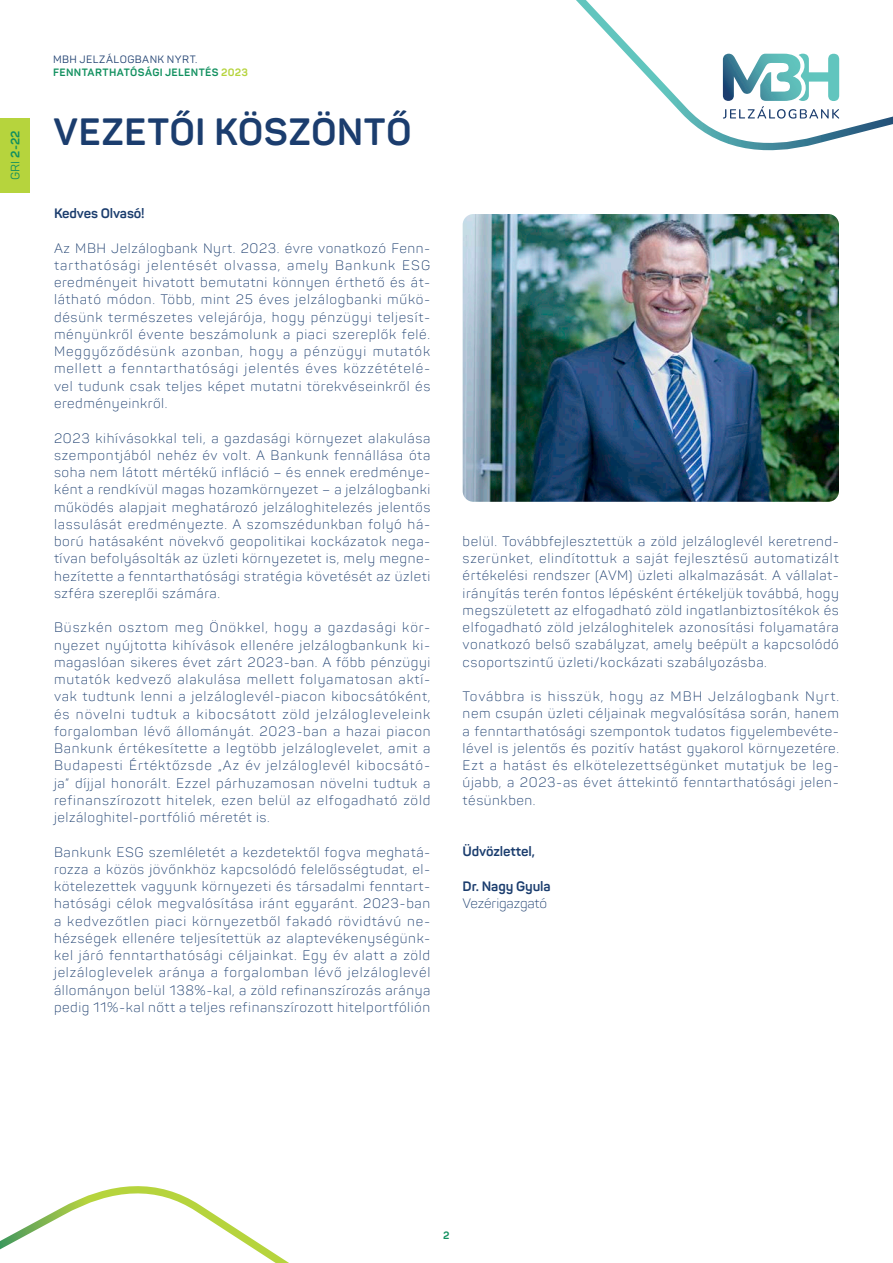
<style>
.page{position:relative;width:893px;height:1263px;background:#fff}
.page>*{position:absolute;margin:0;border:0;box-sizing:border-box;transform-origin:0 0}
.t1{font:700 37.5px "Panton";letter-spacing:.01em;color:#1b3d6e}
.t2{font:300 13.5px/17.2px "Panton";letter-spacing:.04em;color:#1b3d6e;text-align:justify}
.t3{font:700 13.5px "Panton";letter-spacing:-.01em;color:#1b3d6e}
.t4{font:300 13.5px "Panton";letter-spacing:-.01em;color:#1b3d6e}
.t5{font:700 12px "Panton";color:#11905f}
.t6{font:700 10.5px/13.5px "Panton";letter-spacing:.035em;color:#11905f}
.s1{font-weight:400}
.s2{font-weight:400;color:#1b3d6e}
.s3{color:#b6d43d}
</style>
<div class="page">
<div style="left:0;top:118px;width:30px;height:75px;background:#b6d43d"></div>
<svg style="left:0;top:1186px;width:289px;height:77px"></svg>
<svg style="left:576px;top:0;width:317px;height:151px"></svg>
<svg style="left:723px;top:54px;width:116px;height:65px"></svg>
<img style="left:463px;top:214px;width:376px;height:288px">
<p class="t5" style="left:8px;top:180px;width:52px;rotate:-90deg"><span class="s1">GRI</span> 2-22</p>
<p class="t6" style="left:53px;top:52px;width:196px"><span class="s2">MBH JELZÁLOGBANK NYRT.<br></span>FENNTARTHATÓSÁGI JELENTÉS <span class="s3">2023</span></p>
<p class="t1" style="left:53px;top:108px;width:360px">VEZETŐI KÖSZÖNTŐ</p>
<p class="t3" style="left:54px;top:205px;width:92px">Kedves Olvasó!</p>
<p class="t2" style="left:54px;top:239px;width:378px">Az MBH Jelzálogbank Nyrt. 2023. évre vonatkozó Fenn&shy;tarthatósági jelentését olvassa, amely Bankunk ESG eredményeit hivatott bemutatni könnyen érthető és át&shy;látható módon. Több, mint 25 éves jelzálogbanki műkö&shy;désünk természetes velejárója, hogy pénzügyi teljesít&shy;ményünkről évente beszámolunk a piaci szereplők felé.<br>Meggyőződésünk azonban, hogy a pénzügyi mutatók mellett a fenntarthatósági jelentés éves közzétételé&shy;vel tudunk csak teljes képet mutatni törekvéseinkről és eredményeinkről.</p>
<p class="t2" style="left:54px;top:429px;width:378px">2023 kihívásokkal teli, a gazdasági környezet alakulása szempontjából nehéz év volt. A Bankunk fennállása óta soha nem látott mértékű infláció – és ennek eredménye&shy;ként a rendkívül magas hozamkörnyezet – a jelzálogbanki működés alapjait meghatározó jelzáloghitelezés jelentős lassulását eredményezte. A szomszédunkban folyó há&shy;ború hatásaként növekvő geopolitikai kockázatok nega&shy;tívan befolyásolták az üzleti környezetet is, mely megne&shy;hezítette a fenntarthatósági stratégia követését az üzleti szféra szereplői számára.</p>
<p class="t2" style="left:54px;top:619px;width:378px">Büszkén osztom meg Önökkel, hogy a gazdasági kör&shy;nyezet nyújtotta kihívások ellenére jelzálogbankunk ki&shy;magaslóan sikeres évet zárt 2023-ban. A főbb pénzügyi mutatók kedvező alakulása mellett folyamatosan aktí&shy;vak tudtunk lenni a jelzáloglevél-piacon kibocsátóként, és növelni tudtuk a kibocsátott zöld jelzálogleveleink forgalomban lévő állományát. 2023-ban a hazai piacon Bankunk értékesítette a legtöbb jelzáloglevelet, amit a Budapesti Értéktőzsde „Az év jelzáloglevél kibocsátó&shy;ja” díjjal honorált. Ezzel párhuzamosan növelni tudtuk a refinanszírozott hitelek, ezen belül az elfogadható zöld jelzáloghitel-portfólió méretét is.</p>
<p class="t2" style="left:54px;top:843px;width:378px">Bankunk ESG szemléletét a kezdetektől fogva meghatá&shy;rozza a közös jövőnkhöz kapcsolódó felelősségtudat, el&shy;kötelezettek vagyunk környezeti és társadalmi fenntart&shy;hatósági célok megvalósítása iránt egyaránt. 2023-ban a kedvezőtlen piaci környezetből fakadó rövidtávú ne&shy;hézségek ellenére teljesítettük az alaptevékenységünk&shy;kel járó fenntarthatósági céljainkat. Egy év alatt a zöld jelzáloglevelek aránya a forgalomban lévő jelzáloglevél állományon belül 138%-kal, a zöld refinanszírozás aránya pedig 11%-kal nőtt a teljes refinanszírozott hitelportfólión</p>
<p class="t2" style="left:463px;top:532px;width:378px">belül. Továbbfejlesztettük a zöld jelzáloglevél keretrend&shy;szerünket, elindítottuk a saját fejlesztésű automatizált értékelési rendszer (AVM) üzleti alkalmazását. A vállalat&shy;irányítás terén fontos lépésként értékeljük továbbá, hogy megszületett az elfogadható zöld ingatlanbiztosítékok és elfogadható zöld jelzáloghitelek azonosítási folyamatára vonatkozó belső szabályzat, amely beépült a kapcsolódó csoportszintű üzleti/kockázati szabályozásba.</p>
<p class="t2" style="left:463px;top:688px;width:378px">Továbbra is hisszük, hogy az MBH Jelzálogbank Nyrt. nem csupán üzleti céljainak megvalósítása során, hanem a fenntarthatósági szempontok tudatos figyelembevéte&shy;lével is jelentős és pozitív hatást gyakorol környezetére.<br>Ezt a hatást és elkötelezettségünket mutatjuk be leg&shy;újabb, a 2023-as évet áttekintő fenntarthatósági jelen&shy;tésünkben.</p>
<p class="t3" style="left:463px;top:843px;width:74px">Üdvözlettel,</p>
<p class="t3" style="left:463px;top:878px;width:90px">Dr. Nagy Gyula</p>
<p class="t4" style="left:463px;top:895px;width:86px">Vezérigazgató</p>
<p class="t6" style="left:443px;top:1228px;width:8px">2</p>
</div>
